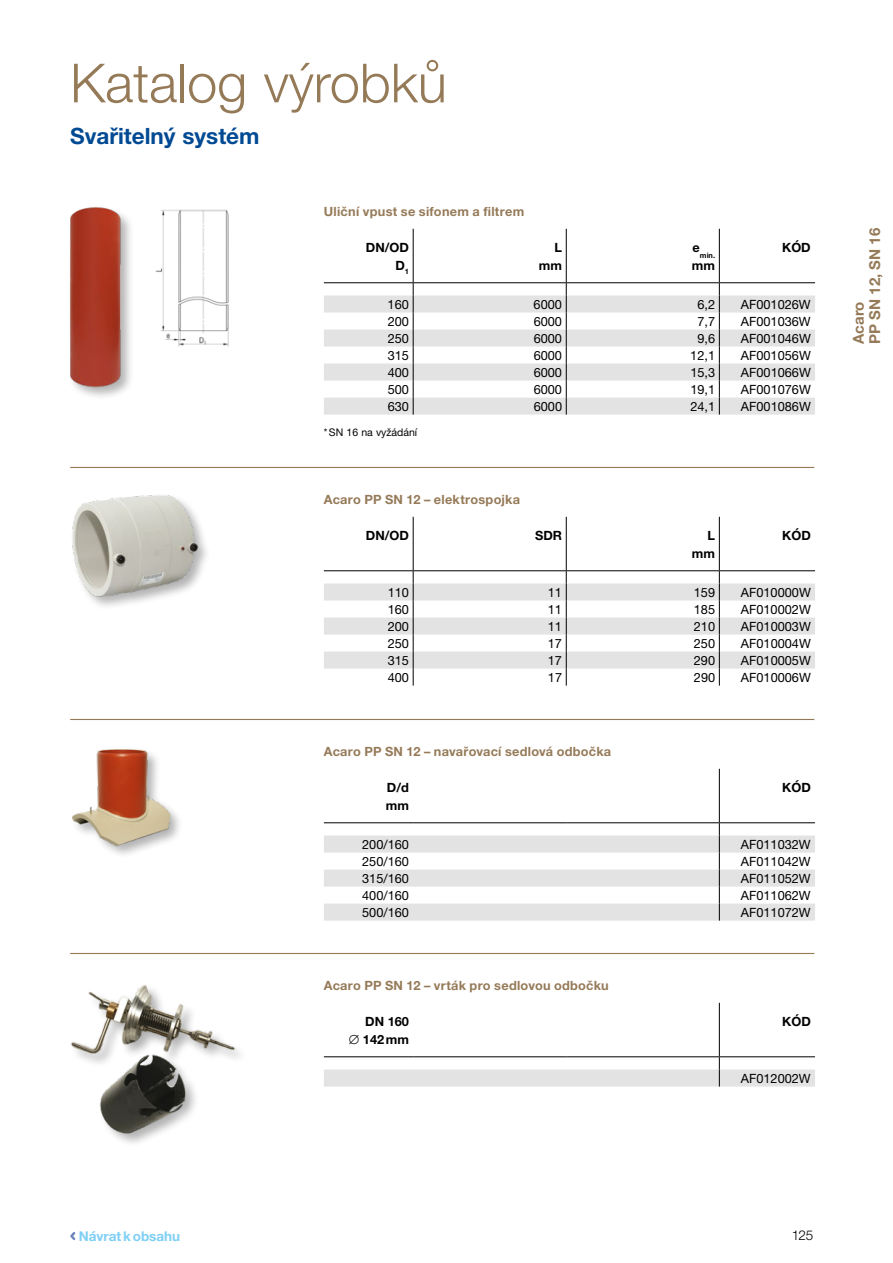
<style>
.page{position:relative;width:893px;height:1263px;background:#fff}
.page>*{position:absolute;margin:0;border:0;box-sizing:border-box;transform-origin:0 0}
.t1{font:300 54px "Helvetica Neue LT Pro";color:#957a58}
.t2{font:700 22.5px "Helvetica Neue LT Pro";color:#004993}
.t3{font:700 15px/16.5px "Helvetica Neue LT Pro";color:#957a58}
.t4{font:700 13.5px "Helvetica Neue CE";color:#7ecff5}
.t5{font:300 13.5px "Helvetica Neue LT Pro";color:#000}
.t6{font:12.75px "Helvetica Neue CE";color:#000}
.t7{font:700 12.75px "Helvetica Neue LT Pro";letter-spacing:.02em;color:#957a58}
.t8{font:700 12.75px/18px "Helvetica Neue LT Pro";color:#000;text-align:right}
.t9{font:700 12.75px/18px "Helvetica Neue CE";color:#000}
.t10{font:10.5px "Helvetica Neue CE";color:#000}
.t11{font:700 7.5px "Helvetica Neue CE";color:#000}
</style>
<div class="page">
<img style="left:155px;top:209px;width:74px;height:138px">
<div style="left:68px;top:205px;width:66px;height:196px;background:#000;opacity:.3"></div>
<img style="left:68px;top:205px;width:64px;height:188px">
<div style="left:70px;top:983px;width:178px;height:84px;background:#000;opacity:.3"></div>
<img style="left:70px;top:983px;width:165px;height:73px">
<div style="left:99px;top:1053px;width:100px;height:94px;background:#000;opacity:.3"></div>
<img style="left:98px;top:1052px;width:90px;height:83px">
<div style="left:70px;top:747px;width:114px;height:111px;background:#000;opacity:.3"></div>
<img style="left:70px;top:747px;width:102px;height:99px">
<div style="left:70px;top:494px;width:141px;height:116px;background:#000;opacity:.3"></div>
<img style="left:70px;top:494px;width:131px;height:107px">
<svg style="left:324px;top:295px;width:491px;height:120px;fill:#e3e3e3"></svg>
<hr style="left:413px;top:229px;width:1px;height:53px;background:#000">
<hr style="left:566px;top:229px;width:1px;height:53px;background:#000">
<hr style="left:719px;top:229px;width:1px;height:53px;background:#000">
<hr style="left:324px;top:282px;width:89px;height:1px;background:#000">
<hr style="left:413px;top:282px;width:153px;height:1px;background:#000">
<hr style="left:566px;top:282px;width:153px;height:1px;background:#000">
<hr style="left:719px;top:282px;width:96px;height:1px;background:#000">
<svg style="left:413px;top:283px;width:1px;height:132px"></svg>
<svg style="left:566px;top:283px;width:1px;height:132px"></svg>
<svg style="left:719px;top:283px;width:1px;height:132px"></svg>
<hr style="left:413px;top:517px;width:1px;height:53px;background:#000">
<hr style="left:566px;top:517px;width:1px;height:53px;background:#000">
<hr style="left:719px;top:517px;width:1px;height:53px;background:#000">
<hr style="left:324px;top:570px;width:89px;height:1px;background:#000">
<hr style="left:413px;top:570px;width:153px;height:1px;background:#000">
<hr style="left:566px;top:570px;width:153px;height:1px;background:#000">
<hr style="left:719px;top:570px;width:96px;height:1px;background:#000">
<svg style="left:324px;top:571px;width:491px;height:115px"></svg>
<hr style="left:719px;top:769px;width:1px;height:53px;background:#000">
<hr style="left:324px;top:822px;width:89px;height:1px;background:#000">
<hr style="left:413px;top:822px;width:153px;height:1px;background:#000">
<hr style="left:566px;top:822px;width:153px;height:1px;background:#000">
<hr style="left:719px;top:822px;width:96px;height:1px;background:#000">
<svg style="left:324px;top:823px;width:491px;height:97px"></svg>
<hr style="left:719px;top:1003px;width:1px;height:53px;background:#000">
<hr style="left:324px;top:1056px;width:89px;height:1px;background:#000">
<hr style="left:413px;top:1056px;width:153px;height:1px;background:#000">
<hr style="left:566px;top:1056px;width:153px;height:1px;background:#000">
<hr style="left:719px;top:1056px;width:96px;height:1px;background:#000">
<svg style="left:324px;top:1057px;width:491px;height:29px"></svg>
<hr style="left:70px;top:467px;width:744px;height:1px;background:#957a58">
<hr style="left:70px;top:719px;width:744px;height:1px;background:#957a58">
<hr style="left:70px;top:953px;width:744px;height:1px;background:#957a58">
<svg style="left:70px;top:1232px;width:6px;height:8px"></svg>
<h1 class="t1" style="left:70px;top:50px;width:378px">Katalog výrobků</h1>
<h2 class="t2" style="left:70px;top:122px;width:191px">Svařitelný systém</h2>
<p class="t7" style="left:324px;top:204px;width:202px">Uliční vpust se sifonem a filtrem</p>
<p class="t8" style="left:366px;top:238px;width:44px">DN/OD</p>
<p class="t9" style="left:395px;top:257px;width:15px">D<sub>1</sub></p>
<p class="t8" style="left:539px;top:238px;width:25px">L mm</p>
<p class="t9" style="left:693px;top:239px;width:9px">e</p>
<p class="t11" style="left:700px;top:251px;width:17px">min.</p>
<p class="t8" style="left:692px;top:256px;width:25px">mm</p>
<p class="t8" style="left:782px;top:238px;width:30px">KÓD</p>
<p class="t6" style="left:388px;top:297px;width:23px">160</p>
<p class="t6" style="left:534px;top:297px;width:30px">6000</p>
<p class="t6" style="left:697px;top:297px;width:19px">6,2</p>
<p class="t6" style="left:741px;top:297px;width:71px">AF001026W</p>
<p class="t6" style="left:388px;top:314px;width:23px">200</p>
<p class="t6" style="left:534px;top:314px;width:30px">6000</p>
<p class="t6" style="left:697px;top:314px;width:19px">7,7</p>
<p class="t6" style="left:741px;top:314px;width:71px">AF001036W</p>
<p class="t6" style="left:388px;top:331px;width:23px">250</p>
<p class="t6" style="left:534px;top:331px;width:30px">6000</p>
<p class="t6" style="left:697px;top:331px;width:19px">9,6</p>
<p class="t6" style="left:741px;top:331px;width:71px">AF001046W</p>
<p class="t6" style="left:388px;top:348px;width:23px">315</p>
<p class="t6" style="left:534px;top:348px;width:30px">6000</p>
<p class="t6" style="left:690px;top:348px;width:26px">12,1</p>
<p class="t6" style="left:741px;top:348px;width:71px">AF001056W</p>
<p class="t6" style="left:388px;top:365px;width:23px">400</p>
<p class="t6" style="left:534px;top:365px;width:30px">6000</p>
<p class="t6" style="left:690px;top:365px;width:26px">15,3</p>
<p class="t6" style="left:741px;top:365px;width:71px">AF001066W</p>
<p class="t6" style="left:388px;top:382px;width:23px">500</p>
<p class="t6" style="left:534px;top:382px;width:30px">6000</p>
<p class="t6" style="left:690px;top:382px;width:26px">19,1</p>
<p class="t6" style="left:741px;top:382px;width:71px">AF001076W</p>
<p class="t6" style="left:388px;top:399px;width:23px">630</p>
<p class="t6" style="left:534px;top:399px;width:30px">6000</p>
<p class="t6" style="left:690px;top:399px;width:26px">24,1</p>
<p class="t6" style="left:741px;top:399px;width:71px">AF001086W</p>
<p class="t10" style="left:324px;top:426px;width:95px">*SN 16 na vyžádání</p>
<p class="t7" style="left:324px;top:492px;width:198px">Acaro PP SN 12 – elektrospojka</p>
<p class="t8" style="left:366px;top:526px;width:44px">DN/OD</p>
<p class="t9" style="left:535px;top:527px;width:28px">SDR</p>
<p class="t8" style="left:692px;top:526px;width:25px">L mm</p>
<p class="t8" style="left:782px;top:526px;width:30px">KÓD</p>
<p class="t6" style="left:388px;top:585px;width:23px">110</p>
<p class="t6" style="left:548px;top:585px;width:16px">11</p>
<p class="t6" style="left:694px;top:585px;width:23px">159</p>
<p class="t6" style="left:741px;top:585px;width:71px">AF010000W</p>
<p class="t6" style="left:388px;top:602px;width:23px">160</p>
<p class="t6" style="left:548px;top:602px;width:16px">11</p>
<p class="t6" style="left:694px;top:602px;width:23px">185</p>
<p class="t6" style="left:741px;top:602px;width:71px">AF010002W</p>
<p class="t6" style="left:388px;top:619px;width:23px">200</p>
<p class="t6" style="left:548px;top:619px;width:16px">11</p>
<p class="t6" style="left:694px;top:619px;width:23px">210</p>
<p class="t6" style="left:741px;top:619px;width:71px">AF010003W</p>
<p class="t6" style="left:388px;top:636px;width:23px">250</p>
<p class="t6" style="left:548px;top:636px;width:16px">17</p>
<p class="t6" style="left:694px;top:636px;width:23px">250</p>
<p class="t6" style="left:741px;top:636px;width:71px">AF010004W</p>
<p class="t6" style="left:388px;top:653px;width:23px">315</p>
<p class="t6" style="left:548px;top:653px;width:16px">17</p>
<p class="t6" style="left:694px;top:653px;width:23px">290</p>
<p class="t6" style="left:741px;top:653px;width:71px">AF010005W</p>
<p class="t6" style="left:388px;top:670px;width:23px">400</p>
<p class="t6" style="left:548px;top:670px;width:16px">17</p>
<p class="t6" style="left:694px;top:670px;width:23px">290</p>
<p class="t6" style="left:741px;top:670px;width:71px">AF010006W</p>
<p class="t7" style="left:324px;top:744px;width:289px">Acaro PP SN 12 – navařovací sedlová odbočka</p>
<p class="t9" style="left:386px;top:779px;width:25px">D/d mm</p>
<p class="t8" style="left:782px;top:778px;width:30px">KÓD</p>
<p class="t6" style="left:362px;top:837px;width:48px">200/160</p>
<p class="t6" style="left:741px;top:837px;width:71px">AF011032W</p>
<p class="t6" style="left:362px;top:854px;width:48px">250/160</p>
<p class="t6" style="left:741px;top:854px;width:71px">AF011042W</p>
<p class="t6" style="left:362px;top:871px;width:48px">315/160</p>
<p class="t6" style="left:741px;top:871px;width:71px">AF011052W</p>
<p class="t6" style="left:362px;top:888px;width:48px">400/160</p>
<p class="t6" style="left:741px;top:888px;width:71px">AF011062W</p>
<p class="t6" style="left:362px;top:905px;width:48px">500/160</p>
<p class="t6" style="left:741px;top:905px;width:71px">AF011072W</p>
<p class="t7" style="left:324px;top:977px;width:286px">Acaro PP SN 12 – vrták pro sedlovou odbočku</p>
<p class="t9" style="left:349px;top:1013px;width:62px;text-align:right">DN 160<br>∅ 142mm</p>
<p class="t8" style="left:782px;top:1012px;width:30px">KÓD</p>
<p class="t6" style="left:741px;top:1071px;width:71px">AF012002W</p>
<p class="t3" style="left:850px;top:344px;width:117px;rotate:-90deg">Acaro<br>PP SN 12, SN 16</p>
<p class="t4" style="left:79px;top:1227px;width:103px">Návrat kobsahu</p>
<p class="t5" style="left:792px;top:1227px;width:23px">125</p>
</div>
